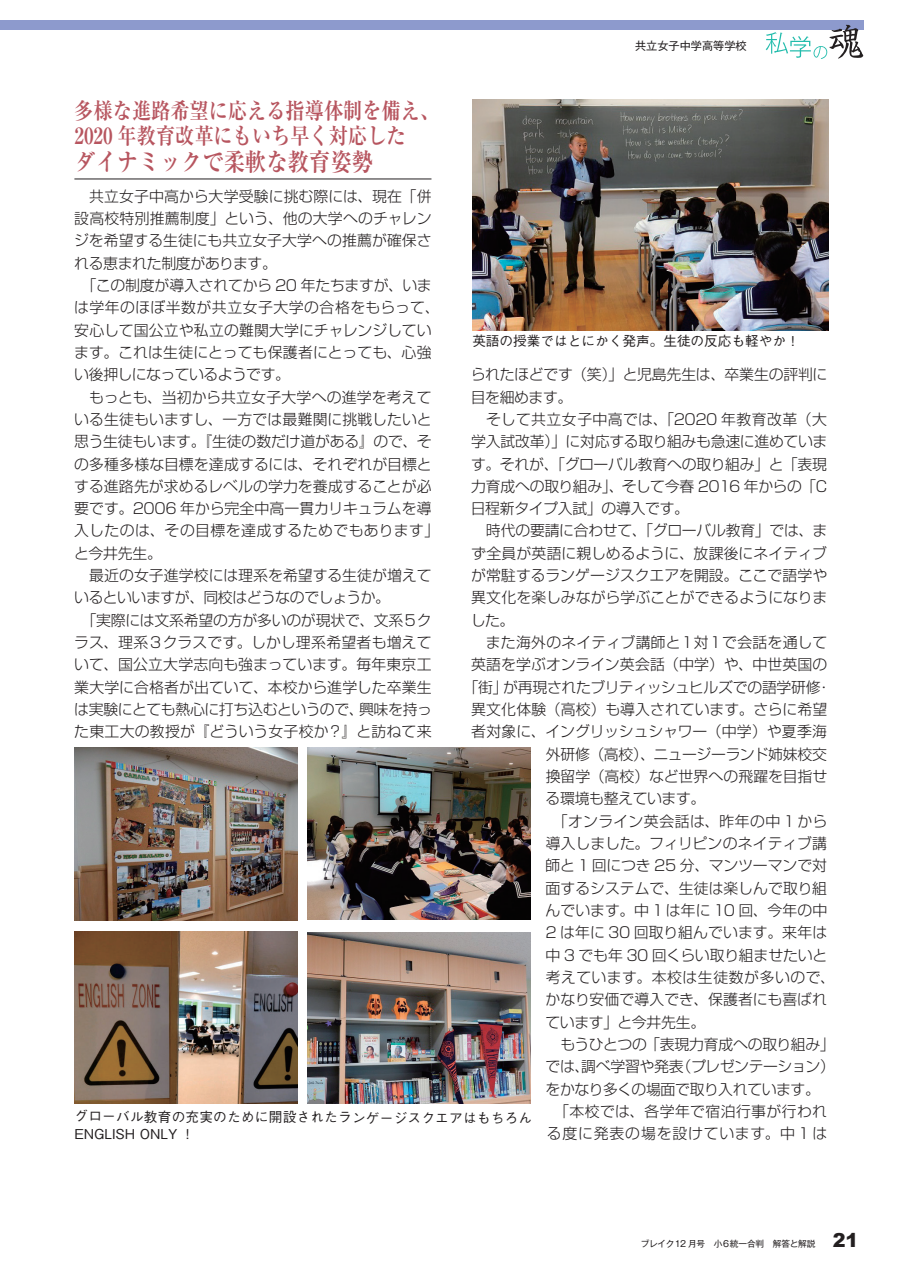
<style>
.page{position:relative;width:903px;height:1275px;background:#fff}
.page>*{position:absolute;margin:0;border:0;box-sizing:border-box;transform-origin:0 0}
.t1{font:700 24.85px "Ryumin Pro";color:#b7555f;scale:.86 1}
.t2{font:700 22.4px/24.8px "Ryumin Pro";color:#b7555f;scale:.86 1}
.t3{font:300 14.88px/22.4px "Shin Go Pro";letter-spacing:-.005em;color:#231f20;text-align:justify}
.t4{font:300 14.88px "Shin Go Pro";letter-spacing:-.025em;color:#231f20}
.t5{font:300 14.88px "Shin Go Pro";letter-spacing:.03em;color:#231f20}
.t6{font:300 14.88px "Shin Go Pro";letter-spacing:-.03em;color:#231f20}
.t7{font:300 14.88px "Shin Go Pro";letter-spacing:.025em;color:#231f20}
.t8{font:300 14.88px "Shin Go Pro";letter-spacing:.015em;color:#231f20}
.t9{font:300 14.88px "Shin Go Pro";letter-spacing:-.035em;color:#231f20}
.t10{font:300 14.88px "Shin Go Pro";letter-spacing:.05em;color:#231f20}
.t11{font:300 14.88px "Shin Go Pro";letter-spacing:-.04em;color:#231f20}
.t12{font:500 13.65px/16.6px "Gothic BBB Pro";letter-spacing:.01em;color:#231f20}
.t13{font:11.2px "Gothic MB101 Pro";color:#231f20}
.t14{font:8.75px "Gothic MB101 Pro";letter-spacing:-.015em;color:#231f20}
.s1{font-family:"Arial";font-weight:900;font-size:19.25px}
</style>
<div class="page">
<div style="left:0;top:20px;width:863px;height:10px;background:#8d9acd"></div>
<svg style="left:766px;top:25px;width:97px;height:34px"></svg>
<hr style="left:74px;top:179px;width:357px;height:1px;background:#231f20">
<img style="left:472px;top:99px;width:356px;height:231px">
<img style="left:74px;top:748px;width:224px;height:172px">
<img style="left:74px;top:931px;width:224px;height:172px">
<img style="left:308px;top:748px;width:223px;height:171px">
<img style="left:308px;top:932px;width:223px;height:171px">
<p class="t13" style="left:635px;top:36px;width:113px">共立女子中学高等学校</p>
<h2 class="t2" style="left:74px;top:97px;width:426px">多様な進路希望に応える指導体制を備え、<br>2020 年教育改革にもいち早く対応した</h2>
<h1 class="t1" style="left:74px;top:142px;width:349px">ダイナミックで柔軟な教育姿勢</h1>
<p class="t3" style="left:89px;top:183px;width:344px">共立女子中高から大学受験に挑む際には、現在「併</p>
<p class="t3" style="left:74px;top:205px;width:359px">設高校特別推薦制度」という、他の大学へのチャレン</p>
<p class="t3" style="left:74px;top:228px;width:359px">ジを希望する生徒にも共立女子大学への推薦が確保さ</p>
<p class="t4" style="left:74px;top:251px;width:204px">れる恵まれた制度があります。</p>
<p class="t3" style="left:81px;top:272px;width:352px">「この制度が導入されてから 20 年たちますが、いま</p>
<p class="t5" style="left:74px;top:295px;width:367px">は学年のほぼ半数が共立女子大学の合格をもらって、</p>
<p class="t3" style="left:74px;top:317px;width:359px">安心して国公立や私立の難関大学にチャレンジしてい</p>
<p class="t3" style="left:74px;top:339px;width:359px">ます。これは生徒にとっても保護者にとっても、心強</p>
<p class="t11" style="left:74px;top:362px;width:217px">い後押しになっているようです。</p>
<p class="t3" style="left:89px;top:384px;width:344px">もっとも、当初から共立女子大学への進学を考えて</p>
<p class="t3" style="left:74px;top:406px;width:359px">いる生徒もいますし、一方では最難関に挑戦したいと</p>
<p class="t3" style="left:74px;top:428px;width:359px">思う生徒もいます。『生徒の数だけ道がある』ので、そ</p>
<p class="t3" style="left:74px;top:451px;width:359px">の多種多様な目標を達成するには、それぞれが目標と</p>
<p class="t3" style="left:74px;top:473px;width:359px">する進路先が求めるレベルの学力を養成することが必</p>
<p class="t3" style="left:74px;top:495px;width:359px">要です。2006 年から完全中高一貫カリキュラムを導</p>
<p class="t5" style="left:74px;top:519px;width:366px">入したのは、その目標を達成するためでもあります」</p>
<p class="t3" style="left:74px;top:540px;width:89px">と今井先生。</p>
<p class="t3" style="left:89px;top:562px;width:344px">最近の女子進学校には理系を希望する生徒が増えて</p>
<p class="t9" style="left:74px;top:586px;width:317px">いるといいますが、同校はどうなのでしょうか。</p>
<p class="t3" style="left:81px;top:607px;width:352px">「実際には文系希望の方が多いのが現状で、文系５ク</p>
<p class="t3" style="left:74px;top:629px;width:359px">ラス、理系３クラスです。しかし理系希望者も増えて</p>
<p class="t3" style="left:74px;top:652px;width:359px">いて、国公立大学志向も強まっています。毎年東京工</p>
<p class="t3" style="left:74px;top:674px;width:359px">業大学に合格者が出ていて、本校から進学した卒業生</p>
<p class="t4" style="left:74px;top:697px;width:359px">は実験にとても熱心に打ち込むというので、興味を持っ</p>
<p class="t8" style="left:74px;top:719px;width:359px">た東工大の教授が『どういう女子校か？』と訪ねて来</p>
<p class="t12" style="left:472px;top:331px;width:329px">英語の授業ではとにかく発声。生徒の反応も軽やか！</p>
<p class="t3" style="left:471px;top:362px;width:358px">られたほどです（笑）」と児島先生は、卒業生の評判に目を細めます。</p>
<p class="t3" style="left:471px;top:406px;width:358px;text-indent:15px">そして共立女子中高では、「2020 年教育改革（大学入試改革）」に対応する取り組みも急速に進めています。それが、「グローバル教育への取り組み」と「表現力育成への取り組み」、そして今春 2016 年からの「C日程新タイプ入試」の導入です。</p>
<p class="t3" style="left:471px;top:518px;width:358px;text-indent:15px">時代の要請に合わせて、「グローバル教育」では、まず全員が英語に親しめるように、放課後にネイティブが常駐するランゲージスクエアを開設。ここで語学や異文化を楽しみながら学ぶことができるようになりました。</p>
<p class="t3" style="left:486px;top:629px;width:343px">また海外のネイティブ講師と１対１で会話を通して</p>
<p class="t3" style="left:471px;top:652px;width:357px">英語を学ぶオンライン英会話（中学）や、中世英国の</p>
<p class="t4" style="left:463px;top:675px;width:369px">「街」が再現されたブリティッシュヒルズでの語学研修・</p>
<p class="t3" style="left:471px;top:696px;width:357px">異文化体験（高校）も導入されています。さらに希望</p>
<p class="t3" style="left:471px;top:719px;width:357px">者対象に、イングリッシュシャワー（中学）や夏季海</p>
<p class="t3" style="left:546px;top:741px;width:283px">外研修（高校）、ニュージーランド姉妹校交</p>
<p class="t3" style="left:546px;top:763px;width:283px">換留学（高校）など世界への飛躍を目指せ</p>
<p class="t6" style="left:545px;top:786px;width:161px">る環境も整えています。</p>
<p class="t7" style="left:553px;top:809px;width:276px">「オンライン英会話は、昨年の中 1 から</p>
<p class="t3" style="left:546px;top:830px;width:283px">導入しました。フィリピンのネイティブ講</p>
<p class="t3" style="left:546px;top:853px;width:283px">師と 1 回につき 25 分、マンツーマンで対</p>
<p class="t3" style="left:546px;top:875px;width:283px">面するシステムで、生徒は楽しんで取り組</p>
<p class="t3" style="left:546px;top:897px;width:283px">んでいます。中 1 は年に 10 回、今年の中</p>
<p class="t3" style="left:545px;top:920px;width:283px">2 は年に 30 回取り組んでいます。来年は</p>
<p class="t3" style="left:545px;top:942px;width:283px">中 3 でも年 30 回くらい取り組ませたいと</p>
<p class="t5" style="left:546px;top:965px;width:291px">考えています。本校は生徒数が多いので、</p>
<p class="t3" style="left:545px;top:987px;width:283px">かなり安価で導入でき、保護者にも喜ばれ</p>
<p class="t6" style="left:545px;top:1010px;width:161px">ています」と今井先生。</p>
<p class="t4" style="left:560px;top:1032px;width:276px">もうひとつの「表現力育成への取り組み」</p>
<p class="t6" style="left:545px;top:1054px;width:291px">では、調べ学習や発表（プレゼンテーション）</p>
<p class="t6" style="left:545px;top:1077px;width:276px">をかなり多くの場面で取り入れています。</p>
<p class="t7" style="left:554px;top:1099px;width:275px">「本校では、各学年で宿泊行事が行われ</p>
<p class="t10" style="left:547px;top:1121px;width:282px">る度に発表の場を設けています。中 1 は</p>
<p class="t12" style="left:74px;top:1107px;width:459px">グローバル教育の充実のために開設されたランゲージスクエアはもちろん<br>ENGLISH ONLY ！</p>
<p class="t14" style="left:641px;top:1236px;width:219px">ブレイク12 月号　小6統一合判　解答と解説　　<span class="s1">21</span></p>
</div>
